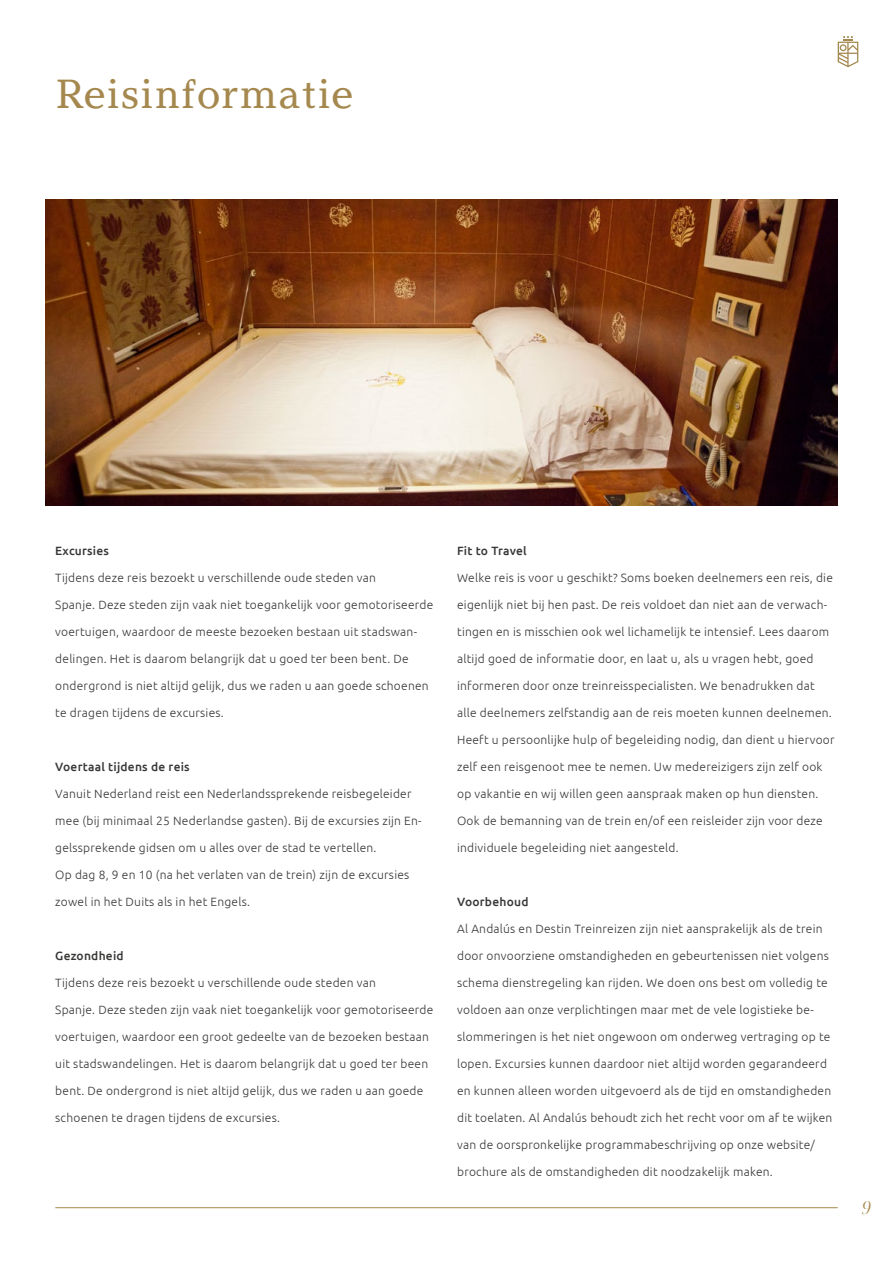
<style>
.page{position:relative;width:893px;height:1263px;background:#fff}
.page>*{position:absolute;margin:0;border:0;box-sizing:border-box;transform-origin:0 0}
.t1{font:40.5px "Argesta Text";color:#a5884e}
.t2{font:italic 18px "Argesta Hairline";color:#a5884e}
.t3{font:300 12px "Ubuntu";letter-spacing:.02em;color:#383837}
.t4{font:500 12px "Ubuntu";letter-spacing:.02em;color:#383837}
</style>
<div class="page">
<hr style="left:55px;top:1207px;width:783px;height:1px;background:#a5884e">
<svg style="left:838px;top:36px;width:20px;height:31px"></svg>
<img style="left:46px;top:199px;width:792px;height:306px">
<h1 class="t1" style="left:55px;top:69px;width:300px">Reisinformatie</h1>
<p class="t4" style="left:55px;top:543px;width:55px">Excursies</p>
<p class="t3" style="left:55px;top:570px;width:322px">Tijdens deze reis bezoekt u verschillende oude steden van</p>
<p class="t3" style="left:55px;top:597px;width:380px">Spanje. Deze steden zijn vaak niet toegankelijk voor gemotoriseerde</p>
<p class="t3" style="left:55px;top:624px;width:363px">voertuigen, waardoor de meeste bezoeken bestaan uit stadswan-</p>
<p class="t3" style="left:55px;top:651px;width:355px">delingen. Het is daarom belangrijk dat u goed ter been bent. De</p>
<p class="t3" style="left:55px;top:678px;width:375px">ondergrond is niet altijd gelijk, dus we raden u aan goede schoenen</p>
<p class="t3" style="left:55px;top:705px;width:170px">te dragen tijdens de excursies.</p>
<p class="t4" style="left:55px;top:759px;width:136px">Voertaal tijdens de reis</p>
<p class="t3" style="left:55px;top:786px;width:358px">Vanuit Nederland reist een Nederlandssprekende reisbegeleider</p>
<p class="t3" style="left:55px;top:813px;width:368px">mee (bij minimaal 25 Nederlandse gasten). Bij de excursies zijn En-</p>
<p class="t3" style="left:55px;top:840px;width:323px">gelssprekende gidsen om u alles over de stad te vertellen.</p>
<p class="t3" style="left:55px;top:867px;width:356px">Op dag 8, 9 en 10 (na het verlaten van de trein) zijn de excursies</p>
<p class="t3" style="left:55px;top:894px;width:196px">zowel in het Duits als in het Engels.</p>
<p class="t4" style="left:55px;top:948px;width:70px">Gezondheid</p>
<p class="t3" style="left:55px;top:975px;width:322px">Tijdens deze reis bezoekt u verschillende oude steden van</p>
<p class="t3" style="left:55px;top:1002px;width:380px">Spanje. Deze steden zijn vaak niet toegankelijk voor gemotoriseerde</p>
<p class="t3" style="left:55px;top:1029px;width:375px">voertuigen, waardoor een groot gedeelte van de bezoeken bestaan</p>
<p class="t3" style="left:55px;top:1056px;width:374px">uit stadswandelingen. Het is daarom belangrijk dat u goed ter been</p>
<p class="t3" style="left:55px;top:1083px;width:370px">bent. De ondergrond is niet altijd gelijk, dus we raden u aan goede</p>
<p class="t3" style="left:55px;top:1110px;width:226px">schoenen te dragen tijdens de excursies.</p>
<p class="t4" style="left:457px;top:543px;width:71px">Fit to Travel</p>
<p class="t3" style="left:457px;top:570px;width:377px">Welke reis is voor u geschikt? Soms boeken deelnemers een reis, die</p>
<p class="t3" style="left:457px;top:597px;width:371px">eigenlijk niet bij hen past. De reis voldoet dan niet aan de verwach-</p>
<p class="t3" style="left:457px;top:624px;width:374px">tingen en is misschien ook wel lichamelijk te intensief. Lees daarom</p>
<p class="t3" style="left:457px;top:651px;width:358px">altijd goed de informatie door, en laat u, als u vragen hebt, goed</p>
<p class="t3" style="left:457px;top:678px;width:359px">informeren door onze treinreisspecialisten. We benadrukken dat</p>
<p class="t3" style="left:457px;top:705px;width:376px">alle deelnemers zelfstandig aan de reis moeten kunnen deelnemen.</p>
<p class="t3" style="left:457px;top:732px;width:379px">Heeft u persoonlijke hulp of begeleiding nodig, dan dient u hiervoor</p>
<p class="t3" style="left:457px;top:759px;width:367px">zelf een reisgenoot mee te nemen. Uw medereizigers zijn zelf ook</p>
<p class="t3" style="left:457px;top:786px;width:363px">op vakantie en wij willen geen aanspraak maken op hun diensten.</p>
<p class="t3" style="left:457px;top:813px;width:367px">Ook de bemanning van de trein en/of een reisleider zijn voor deze</p>
<p class="t3" style="left:457px;top:840px;width:223px">individuele begeleiding niet aangesteld.</p>
<p class="t4" style="left:457px;top:894px;width:73px">Voorbehoud</p>
<p class="t3" style="left:457px;top:921px;width:367px">Al Andalús en Destin Treinreizen zijn niet aansprakelijk als de trein</p>
<p class="t3" style="left:457px;top:948px;width:373px">door onvoorziene omstandigheden en gebeurtenissen niet volgens</p>
<p class="t3" style="left:457px;top:975px;width:372px">schema dienstregeling kan rijden. We doen ons best om volledig te</p>
<p class="t3" style="left:457px;top:1002px;width:358px">voldoen aan onze verplichtingen maar met de vele logistieke be-</p>
<p class="t3" style="left:457px;top:1029px;width:375px">slommeringen is het niet ongewoon om onderweg vertraging op te</p>
<p class="t3" style="left:457px;top:1056px;width:371px">lopen. Excursies kunnen daardoor niet altijd worden gegarandeerd</p>
<p class="t3" style="left:457px;top:1083px;width:376px">en kunnen alleen worden uitgevoerd als de tijd en omstandigheden</p>
<p class="t3" style="left:457px;top:1110px;width:377px">dit toelaten. Al Andalús behoudt zich het recht voor om af te wijken</p>
<p class="t3" style="left:457px;top:1137px;width:359px">van de oorspronkelijke programmabeschrijving op onze website/</p>
<p class="t3" style="left:457px;top:1164px;width:317px">brochure als de omstandigheden dit noodzakelijk maken.</p>
<h2 class="t2" style="left:860px;top:1197px;width:12px">9</h2>
</div>
